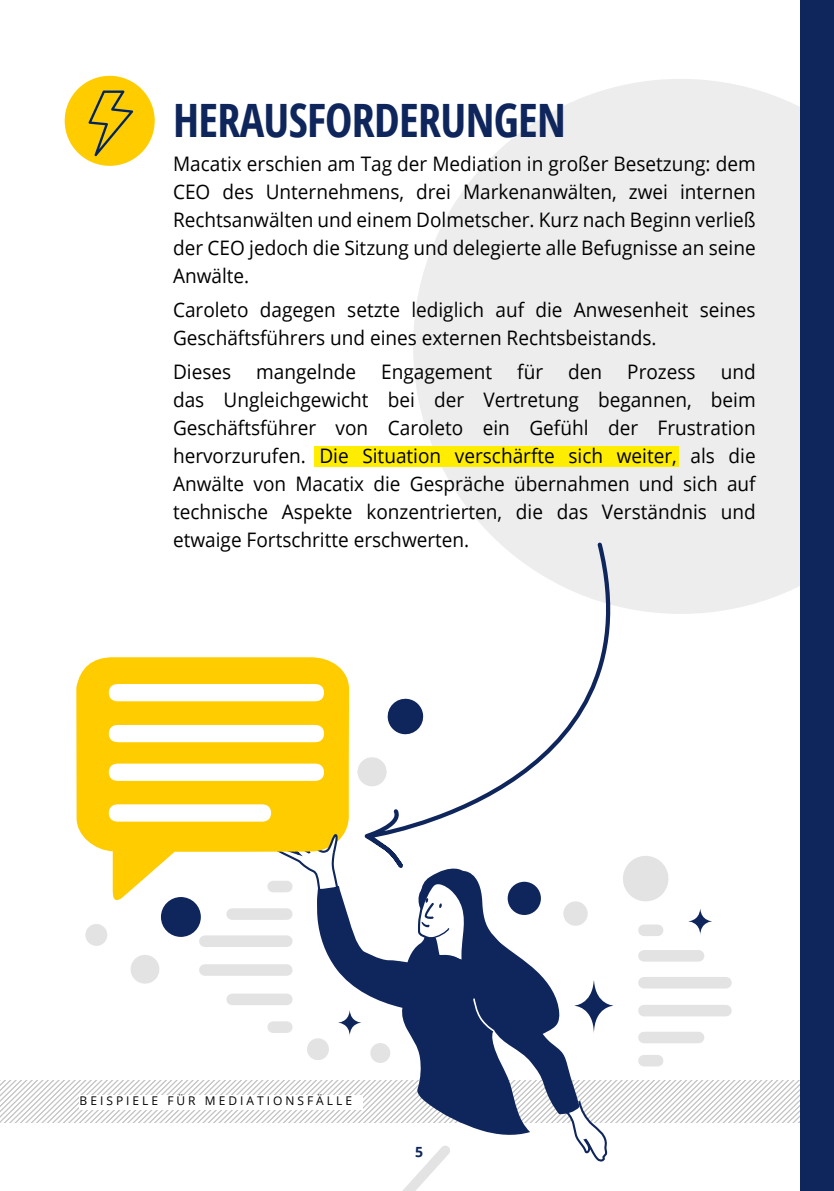
<style>
.page{position:relative;width:834px;height:1191px;background:#fff}
.page>*{position:absolute;margin:0;border:0;box-sizing:border-box;transform-origin:0 0}
.t1{font:700 condensed 46px "Open Sans";letter-spacing:-.015em;color:#0f265c}
.t2{font:20px/28px "Open Sans";color:#000;text-align:justify;scale:.95 1}
.t3{font:700 14px "Open Sans";color:#0f265c}
.t4{font:12px "Open Sans";letter-spacing:.25em;color:#000}
</style>
<div class="page">
<svg style="left:413px;top:79px;width:386px;height:535px;background:#efefef"></svg>
<div style="left:799px;top:0;width:34px;height:1191px;background:#0f265c"></div>
<svg style="left:0;top:1080px;width:799px;height:42px"></svg>
<div style="left:80px;top:1095px;width:283px;height:15px;background:#fff"></div>
<svg style="left:402px;top:1163px;width:38px;height:28px"></svg>
<svg style="left:367px;top:540px;width:293px;height:283px"></svg>
<svg style="left:267px;top:823px;width:342px;height:340px"></svg>
<svg style="left:317px;top:903px;width:262px;height:233px"></svg>
<svg style="left:76px;top:657px;width:273px;height:246px;fill:#fc0"></svg>
<svg style="left:109px;top:684px;width:215px;height:137px"></svg>
<div style="left:205px;top:935px;width:82px;height:12px;background:#e3e3e3"></div>
<div style="left:205px;top:964px;width:82px;height:11px;background:#e3e3e3"></div>
<div style="left:232px;top:908px;width:55px;height:12px;background:#e3e3e3"></div>
<div style="left:232px;top:993px;width:55px;height:12px;background:#e3e3e3"></div>
<div style="left:273px;top:880px;width:14px;height:12px;background:#e3e3e3"></div>
<div style="left:273px;top:1021px;width:14px;height:12px;background:#e3e3e3"></div>
<div style="left:644px;top:977px;width:81px;height:11px;background:#e3e3e3"></div>
<div style="left:644px;top:1004px;width:81px;height:12px;background:#e3e3e3"></div>
<div style="left:644px;top:950px;width:54px;height:11px;background:#e3e3e3"></div>
<div style="left:644px;top:1031px;width:54px;height:12px;background:#e3e3e3"></div>
<div style="left:644px;top:924px;width:13px;height:12px;background:#e3e3e3"></div>
<div style="left:644px;top:1055px;width:13px;height:11px;background:#e3e3e3"></div>
<svg style="left:386px;top:697px;width:38px;height:38px"></svg>
<div style="left:161px;top:897px;width:40px;height:40px;background:#0f265c;border-radius:50%"></div>
<div style="left:370px;top:1043px;width:20px;height:20px;background:#e3e3e3;border-radius:50%"></div>
<div style="left:130px;top:955px;width:29px;height:28px;background:#e3e3e3;border-radius:50%"></div>
<div style="left:85px;top:924px;width:22px;height:22px;background:#e3e3e3;border-radius:50%"></div>
<svg style="left:306px;top:1037px;width:24px;height:24px"></svg>
<div style="left:357px;top:757px;width:29px;height:29px;background:#e3e3e3;border-radius:50%"></div>
<svg style="left:623px;top:856px;width:46px;height:46px"></svg>
<svg style="left:338px;top:862px;width:276px;height:176px"></svg>
<svg style="left:687px;top:909px;width:25px;height:26px"></svg>
<svg style="left:324px;top:832px;width:14px;height:22px"></svg>
<div style="left:314px;top:446px;width:364px;height:21px;background:#ffed00"></div>
<div style="left:65px;top:76px;width:90px;height:90px;background:#fc0;border-radius:50%"></div>
<svg style="left:88px;top:90px;width:45px;height:66px"></svg>
<h1 class="t1" style="left:173px;top:88px;width:394px">HERAUSFORDERUNGEN</h1>
<p class="t2" style="left:173px;top:149px;width:614px">Macatix erschien am Tag der Mediation in großer Besetzung: dem CEO des Unternehmens, drei Markenanwälten, zwei internen Rechtsanwälten und einem Dolmetscher. Kurz nach Beginn verließ der CEO jedoch die Sitzung und delegierte alle Befugnisse an seine Anwälte.</p>
<p class="t2" style="left:173px;top:295px;width:614px">Caroleto dagegen setzte lediglich auf die Anwesenheit seines<br>Geschäftsführers und eines externen Rechtsbeistands.</p>
<p class="t2" style="left:173px;top:357px;width:63px">Dieses</p>
<p class="t2" style="left:256px;top:357px;width:106px">mangelnde</p>
<p class="t2" style="left:381px;top:357px;width:118px">Engagement</p>
<p class="t2" style="left:517px;top:357px;width:29px">für</p>
<p class="t2" style="left:568px;top:357px;width:37px">den</p>
<p class="t2" style="left:627px;top:357px;width:73px">Prozess</p>
<p class="t2" style="left:173px;top:357px;width:614px;text-indent:547px">und das Ungleichgewicht bei der Vertretung begannen, beim Geschäftsführer von Caroleto ein Gefühl der Frustration hervorzurufen. Die Situation verschärfte sich weiter, als die Anwälte von Macatix die Gespräche übernahmen und sich auf technische Aspekte konzentrierten, die das Verständnis und etwaige Fortschritte erschwerten.</p>
<p class="t4" style="left:80px;top:1092px;width:274px">BEISPIELE FÜR MEDIATIONSFÄLLE</p>
<p class="t3" style="left:415px;top:1142px;width:10px">5</p>
</div>
